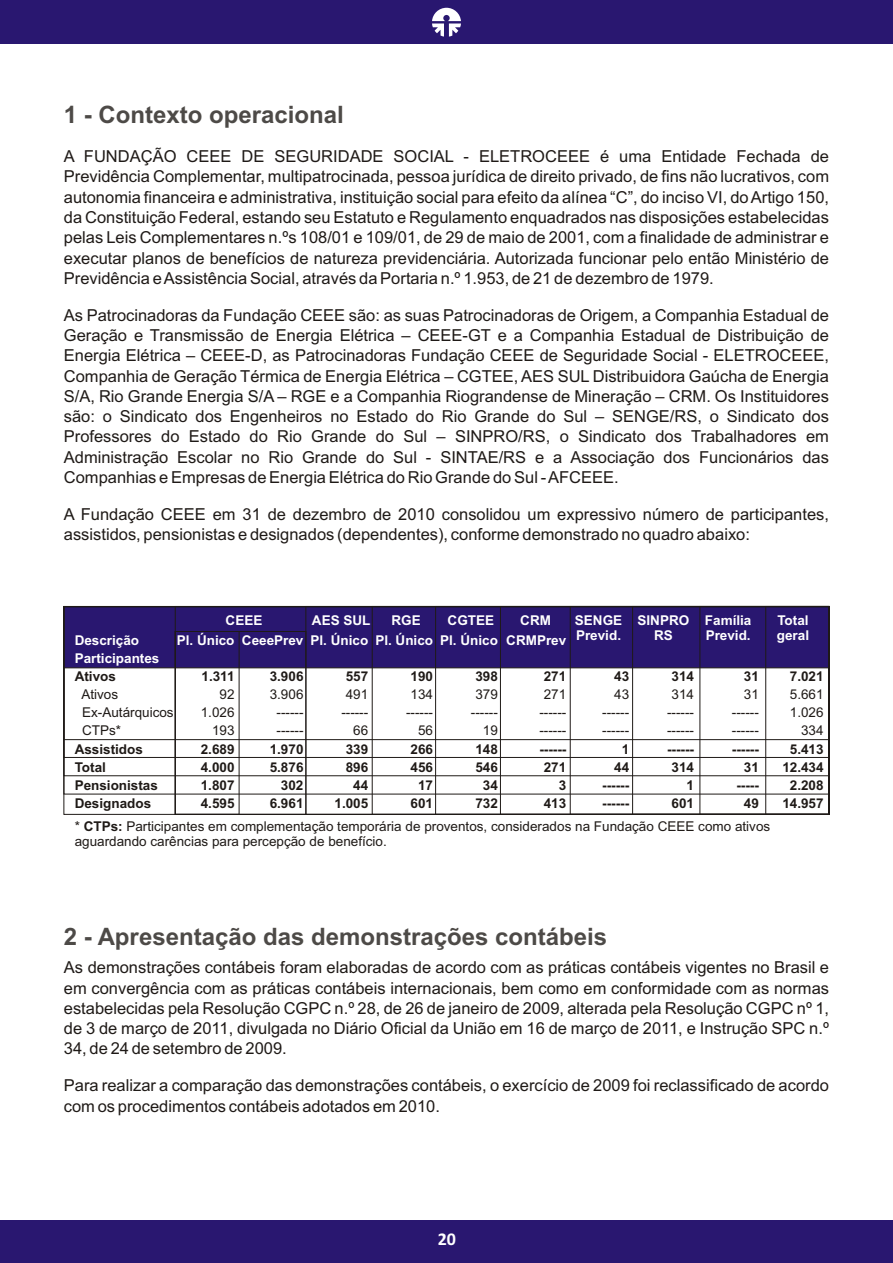
<style>
.page{position:relative;width:893px;height:1263px;background:#fff}
.page>*{position:absolute;margin:0;border:0;box-sizing:border-box;transform-origin:0 0}
.t1{font:700 24px "Arial";color:#4d4a47}
.t2{font:700 18px "Calibri";color:#fff}
.t3{font:16.5px/20.2px "Arial";color:#1f1a17;text-align:justify}
.t4{font:13.5px/18.1px "Arial";color:#1f1a17;text-align:right}
.t5{font:700 13.5px/18.1px "Arial";color:#1f1a17;text-align:right}
.t6{font:700 13.5px/15.1px "Arial";color:#fff}
.s1{font-weight:700}
</style>
<div class="page">
<div style="left:66px;top:608px;width:761px;height:60px;background:#291770"></div>
<div style="left:0;top:0;width:893px;height:43px;background:#291770"></div>
<div style="left:0;top:1220px;width:893px;height:43px;background:#291770"></div>
<div style="left:700px;top:606px;width:129px;height:208px;border:1px solid #1f1a17"></div>
<div style="left:766px;top:606px;width:63px;height:208px;border:1px solid #1f1a17"></div>
<svg style="left:432px;top:8px;width:29px;height:29px"></svg>
<div style="left:175px;top:631px;width:131px;height:183px;border:1px solid #1f1a17"></div>
<h1 class="t1" style="left:64px;top:106px;width:282px">1 - Contexto operacional</h1>
<p class="t3" style="left:64px;top:148px;width:767px">A FUNDAÇÃO CEEE DE SEGURIDADE SOCIAL - ELETROCEEE é uma Entidade Fechada de Previdência Complementar, multipatrocinada, pessoa jurídica de direito privado, de fins não lucrativos, com autonomia financeira e administrativa, instituição social para efeito da alínea “C”, do inciso VI, do Artigo 150, da Constituição Federal, estando seu Estatuto e Regulamento enquadrados nas disposições estabelecidas pelas Leis Complementares n.ºs 108/01 e 109/01, de 29 de maio de 2001, com a finalidade de administrar e executar planos de benefícios de natureza previdenciária. Autorizada funcionar pelo então Ministério de Previdência e Assistência Social, através da Portaria n.º 1.953, de 21 de dezembro de 1979.</p>
<p class="t3" style="left:64px;top:306px;width:767px">As Patrocinadoras da Fundação CEEE são: as suas Patrocinadoras de Origem, a Companhia Estadual de Geração e Transmissão de Energia Elétrica – CEEE-GT e a Companhia Estadual de Distribuição de Energia Elétrica – CEEE-D, as Patrocinadoras Fundação CEEE de Seguridade Social - ELETROCEEE, Companhia de Geração Térmica de Energia Elétrica – CGTEE, AES SUL Distribuidora Gaúcha de Energia S/A, Rio Grande Energia S/A – RGE e a Companhia Riograndense de Mineração – CRM. Os Instituidores são: o Sindicato dos Engenheiros no Estado do Rio Grande do Sul – SENGE/RS, o Sindicato dos Professores do Estado do Rio Grande do Sul – SINPRO/RS, o Sindicato dos Trabalhadores em Administração Escolar no Rio Grande do Sul - SINTAE/RS e a Associação dos Funcionários das Companhias e Empresas de Energia Elétrica do Rio Grande do Sul - AFCEEE.</p>
<p class="t3" style="left:64px;top:505px;width:767px">A Fundação CEEE em 31 de dezembro de 2010 consolidou um expressivo número de participantes, assistidos, pensionistas e designados (dependentes), conforme demonstrado no quadro abaixo:</p>
<p class="t6" style="left:242px;top:611px;width:63px;line-height:20.2px;text-indent:-16px">CEEE<br>CeeePrev</p>
<p class="t5" style="left:270px;top:669px;width:35px">3.906</p>
<p class="t4" style="left:270px;top:687px;width:35px;text-align:center">3.906 ------ ------</p>
<p class="t5" style="left:270px;top:741px;width:35px">1.970<br>5.876<br>302<br>6.961</p>
<p class="t6" style="left:177px;top:634px;width:59px">Pl. Único</p>
<p class="t5" style="left:201px;top:669px;width:35px">1.311</p>
<p class="t4" style="left:201px;top:687px;width:35px">92<br>1.026<br>193</p>
<p class="t5" style="left:201px;top:741px;width:35px;text-align:justify">2.689<br>4.000<br>1.807<br>4.595</p>
<p class="t6" style="left:75px;top:632px;width:86px;line-height:18.1px">Descrição<br>Participantes</p>
<p class="t5" style="left:75px;top:669px;width:43px">Ativos</p>
<p class="t4" style="left:81px;top:687px;width:94px;text-align:left">Ativos<br>Ex-Autárquicos<br>CTPs*</p>
<p class="t5" style="left:75px;top:741px;width:85px;text-align:left">Assistidos<br>Total<br>Pensionistas<br>Designados</p>
<p class="t6" style="left:312px;top:614px;width:60px">AES SUL</p>
<p class="t6" style="left:391px;top:614px;width:31px">RGE</p>
<p class="t6" style="left:311px;top:634px;width:59px">Pl. Único</p>
<p class="t5" style="left:346px;top:669px;width:24px">557</p>
<p class="t4" style="left:341px;top:687px;width:28px">491 ------<br>66</p>
<p class="t5" style="left:335px;top:741px;width:35px">339<br>896<br>44<br>1.005</p>
<p class="t6" style="left:375px;top:634px;width:59px">Pl. Único</p>
<p class="t5" style="left:411px;top:669px;width:24px">190</p>
<p class="t4" style="left:406px;top:687px;width:28px">134 ------<br>56</p>
<p class="t5" style="left:411px;top:741px;width:24px;text-align:center">266<br>456<br>17<br>601</p>
<p class="t6" style="left:448px;top:614px;width:48px">CGTEE</p>
<p class="t6" style="left:440px;top:634px;width:59px">Pl. Único</p>
<p class="t5" style="left:475px;top:669px;width:24px">398</p>
<p class="t4" style="left:471px;top:687px;width:28px">379 ------<br>19</p>
<p class="t5" style="left:475px;top:741px;width:24px;text-align:center">148<br>546<br>34<br>732</p>
<p class="t6" style="left:520px;top:614px;width:32px">CRM</p>
<p class="t6" style="left:506px;top:634px;width:62px">CRMPrev</p>
<p class="t5" style="left:544px;top:669px;width:24px">271</p>
<p class="t4" style="left:539px;top:687px;width:28px;text-align:center">271 ------ ------</p>
<p class="t5" style="left:539px;top:741px;width:28px">------<br>271<br>3<br>413</p>
<p class="t6" style="left:575px;top:614px;width:49px">SENGE<br>Previd.</p>
<p class="t6" style="left:637px;top:614px;width:53px;text-align:center">SINPRO<br>RS</p>
<p class="t5" style="left:614px;top:669px;width:17px">43</p>
<p class="t4" style="left:602px;top:687px;width:28px;text-align:justify;text-indent:12px">43 ------ ------</p>
<p class="t5" style="left:602px;top:741px;width:28px">1<br>44 ------ ------</p>
<p class="t5" style="left:671px;top:669px;width:24px">314</p>
<p class="t4" style="left:667px;top:687px;width:28px;text-align:center">314 ------ ------</p>
<p class="t5" style="left:667px;top:741px;width:28px">------<br>314<br>1<br>601</p>
<p class="t6" style="left:705px;top:614px;width:48px">Família<br>Previd.</p>
<p class="t5" style="left:744px;top:669px;width:17px">31</p>
<p class="t4" style="left:732px;top:687px;width:28px;text-align:justify;text-indent:12px">31 ------ ------</p>
<p class="t5" style="left:732px;top:741px;width:28px">------<br>31 -----<br>49</p>
<p class="t6" style="left:777px;top:614px;width:34px">Total geral</p>
<p class="t5" style="left:790px;top:669px;width:35px">7.021</p>
<p class="t4" style="left:790px;top:687px;width:35px">5.661<br>1.026<br>334</p>
<p class="t5" style="left:782px;top:741px;width:43px;text-align:center">5.413<br>12.434<br>2.208<br>14.957</p>
<p class="t4" style="left:75px;top:820px;width:697px;line-height:15.1px;text-align:left">* <span class="s1">CTPs:</span> Participantes em complementação temporária de proventos, considerados na Fundação CEEE como ativos aguardando carências para percepção de benefício.</p>
<h1 class="t1" style="left:64px;top:927px;width:545px">2 - Apresentação das demonstrações contábeis</h1>
<p class="t3" style="left:64px;top:959px;width:767px">As demonstrações contábeis foram elaboradas de acordo com as práticas contábeis vigentes no Brasil e em convergência com as práticas contábeis internacionais, bem como em conformidade com as normas estabelecidas pela Resolução CGPC n.º 28, de 26 de janeiro de 2009, alterada pela Resolução CGPC nº 1, de 3 de março de 2011, divulgada no Diário Oficial da União em 16 de março de 2011, e Instrução SPC n.º 34, de 24 de setembro de 2009.</p>
<p class="t3" style="left:64px;top:1077px;width:767px">Para realizar a comparação das demonstrações contábeis, o exercício de 2009 foi reclassificado de acordo com os procedimentos contábeis adotados em 2010.</p>
<p class="t2" style="left:438px;top:1231px;width:20px">20</p>
</div>
